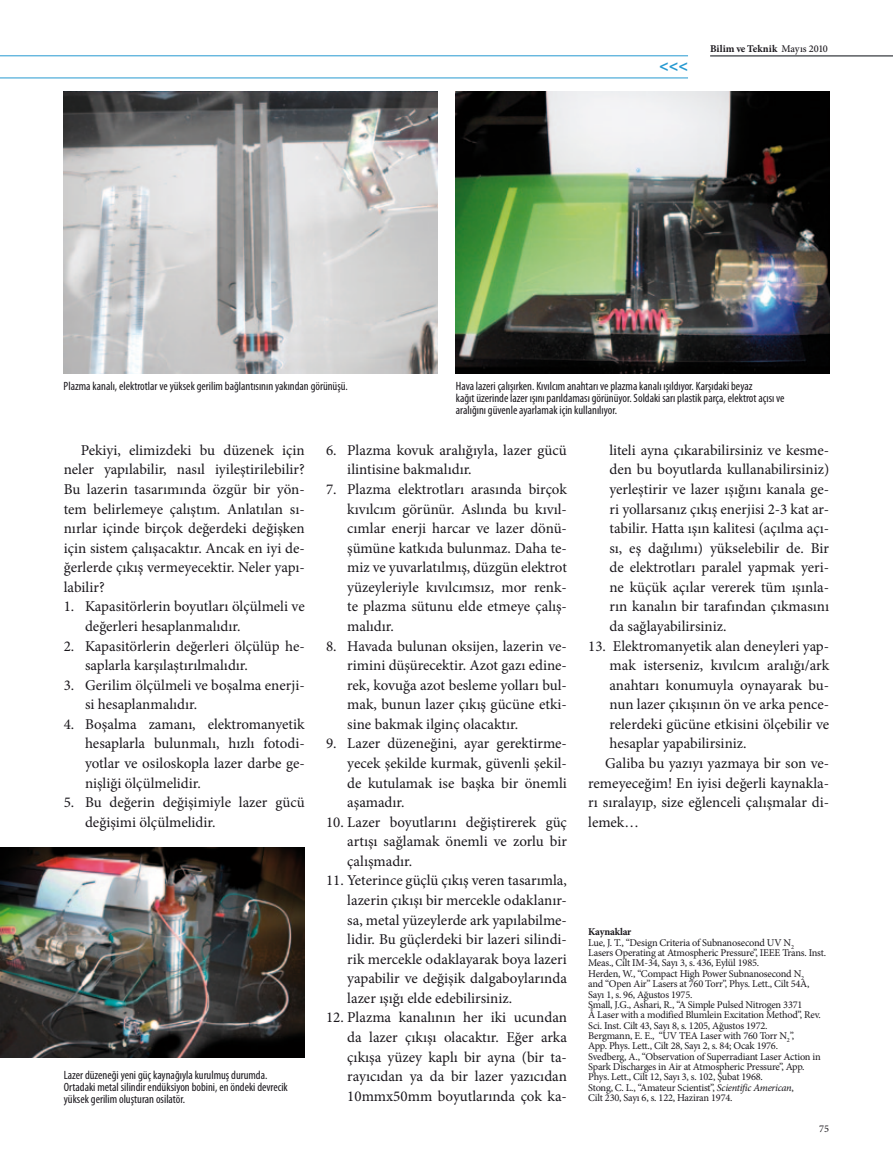
<style>
.page{position:relative;width:893px;height:1170px;background:#fff}
.page>*{position:absolute;margin:0;border:0;box-sizing:border-box;transform-origin:0 0}
.t1{font:700 16.2px "Myriad Pro";color:#2699d1}
.t2{font:15px/19.5px "Minion Pro";color:#1a171c;text-align:justify}
.t3{font:condensed 12px/12px "Myriad Pro";color:#1a171c}
.t4{font:10.35px/10.4px "Minion Pro";letter-spacing:-.02em;color:#1a171c}
.t5{font:700 10.35px "Minion Pro";letter-spacing:.005em;color:#1a171c}
.s1{font-weight:500}
.s2{font-weight:700}
.s3{font-style:italic}
</style>
<div class="page">
<hr style="left:0;top:78px;width:688px;height:1px;background:#2699d1">
<hr style="left:0;top:56px;width:688px;height:1px;background:#2699d1">
<hr style="left:710px;top:56px;width:183px;height:1px;background:#070c12">
<img style="left:64px;top:91px;width:373px;height:282px">
<img style="left:456px;top:91px;width:373px;height:282px">
<img style="left:0;top:847px;width:305px;height:210px">
<p class="t1" style="left:659px;top:55px;width:30px">&lt;&lt;&lt;</p>
<p class="t5" style="left:710px;top:41px;width:119px">Bilim ve Teknik <span class="s1">Mayıs 2010</span></p>
<p class="t3" style="left:64px;top:379px;width:286px">Plazma kanalı, elektrotlar ve yüksek gerilim bağlantısının yakından görünüşü.</p>
<p class="t3" style="left:456px;top:379px;width:330px">Hava lazeri çalışırken. Kıvılcım anahtarı ve plazma kanalı ışıldıyor. Karşıdaki beyaz<br>kağıt üzerinde lazer ışını parıldaması görünüyor. Soldaki sarı plastik parça, elektrot açısı ve aralığını güvenle ayarlamak için kullanılıyor.</p>
<p class="t2" style="left:64px;top:440px;width:242px;text-indent:17px">Pekiyi, elimizdeki bu düzenek için neler yapılabilir, nasıl iyileştirilebilir?<br>Bu lazerin tasarımında özgür bir yön&shy;tem belirlemeye çalıştım. Anlatılan sı&shy;nırlar içinde birçok değerdeki değişken için sistem çalışacaktır. Ancak en iyi de&shy;ğerlerde çıkış vermeyecektir. Neler yapı&shy;labilir?</p>
<p class="t2" style="left:85px;top:597px;width:221px;text-indent:-21px">1. Kapasitörlerin boyutları ölçülmeli ve değerleri hesaplanmalıdır.</p>
<p class="t2" style="left:85px;top:636px;width:221px;text-indent:-21px">2. Kapasitörlerin değerleri ölçülüp he&shy;saplarla karşılaştırılmalıdır.</p>
<p class="t2" style="left:85px;top:675px;width:221px;text-indent:-21px">3. Gerilim ölçülmeli ve boşalma enerji&shy;si hesaplanmalıdır.</p>
<p class="t2" style="left:85px;top:714px;width:221px;text-indent:-21px">4. Boşalma zamanı, elektromanyetik hesaplarla bulunmalı, hızlı fotodi&shy;yotlar ve osiloskopla lazer darbe ge&shy;nişliği ölçülmelidir.</p>
<p class="t2" style="left:85px;top:792px;width:221px;text-indent:-21px">5. Bu değerin değişimiyle lazer gücü değişimi ölçülmelidir.</p>
<p class="t3" style="left:64px;top:1068px;width:226px">Lazer düzeneği yeni güç kaynağıyla kurulmuş durumda.<br>Ortadaki metal silindir endüksiyon bobini, en öndeki devrecik yüksek gerilim oluşturan osilatör.</p>
<p class="t2" style="left:347px;top:440px;width:221px;text-indent:-21px">6. Plazma kovuk aralığıyla, lazer gücü ilintisine bakmalıdır.</p>
<p class="t2" style="left:347px;top:479px;width:221px;text-indent:-21px">7. Plazma elektrotları arasında birçok kıvılcım görünür. Aslında bu kıvıl&shy;cımlar enerji harcar ve lazer dönü&shy;şümüne katkıda bulunmaz. Daha te&shy;miz ve yuvarlatılmış, düzgün elektrot yüzeyleriyle kıvılcımsız, mor renk&shy;te plazma sütunu elde etmeye çalış&shy;malıdır.</p>
<p class="t2" style="left:347px;top:636px;width:221px;text-indent:-21px">8. Havada bulunan oksijen, lazerin ve&shy;rimini düşürecektir. Azot gazı edine&shy;rek, kovuğa azot besleme yolları bul&shy;mak, bunun lazer çıkış gücüne etki&shy;sine bakmak ilginç olacaktır.</p>
<p class="t2" style="left:347px;top:733px;width:221px;text-indent:-21px">9. Lazer düzeneğini, ayar gerektirme&shy;yecek şekilde kurmak, güvenli şekil&shy;de kutulamak ise başka bir önemli aşamadır.</p>
<p class="t2" style="left:347px;top:812px;width:221px;text-indent:-21px">10. Lazer boyutlarını değiştirerek güç artışı sağlamak önemli ve zorlu bir çalışmadır.</p>
<p class="t2" style="left:347px;top:870px;width:221px;text-indent:-21px">11. Yeterince güçlü çıkış veren tasarımla, lazerin çıkışı bir mercekle odaklanır&shy;sa, metal yüzeylerde ark yapılabilme&shy;lidir. Bu güçlerdeki bir lazeri silindi&shy;rik mercekle odaklayarak boya lazeri yapabilir ve değişik dalgaboylarında lazer ışığı elde edebilirsiniz.</p>
<p class="t2" style="left:347px;top:1007px;width:221px;text-indent:-21px">12. Plazma kanalının her iki ucundan da lazer çıkışı olacaktır. Eğer arka çıkışa yüzey kaplı bir ayna (bir ta&shy;rayıcıdan ya da bir lazer yazıcıdan 10mmx50mm boyutlarında çok ka-</p>
<p class="t2" style="left:609px;top:440px;width:221px">liteli ayna çıkarabilirsiniz ve kesme&shy;den bu boyutlarda kullanabilirsiniz) yerleştirir ve lazer ışığını kanala ge&shy;ri yollarsanız çıkış enerjisi 2-3 kat ar&shy;tabilir. Hatta ışın kalitesi (açılma açı&shy;sı, eş dağılımı) yükselebilir de. Bir de elektrotları paralel yapmak yeri&shy;ne küçük açılar vererek tüm ışınla&shy;rın kanalın bir tarafından çıkmasını da sağlayabilirsiniz.</p>
<p class="t2" style="left:588px;top:636px;width:242px">13. Elektromanyetik alan deneyleri yap-</p>
<p class="t2" style="left:609px;top:655px;width:221px">mak isterseniz, kıvılcım aralığı/ark</p>
<p class="t2" style="left:609px;top:675px;width:221px">anahtarı konumuyla oynayarak bu-</p>
<p class="t2" style="left:609px;top:694px;width:221px">nun lazer çıkışının ön ve arka pence-</p>
<p class="t2" style="left:609px;top:714px;width:221px">relerdeki gücüne etkisini ölçebilir ve</p>
<p class="t2" style="left:609px;top:734px;width:139px">hesaplar yapabilirsiniz.</p>
<p class="t2" style="left:605px;top:753px;width:225px">Galiba bu yazıyı yazmaya bir son ve-</p>
<p class="t2" style="left:588px;top:773px;width:242px">remeyeceğim! En iyisi değerli kaynakla-</p>
<p class="t2" style="left:588px;top:792px;width:242px">rı sıralayıp, size eğlenceli çalışmalar di-</p>
<p class="t2" style="left:588px;top:812px;width:52px">lemek…</p>
<p class="t4" style="left:588px;top:926px;width:239px"><span class="s2">Kaynaklar<br></span>Lue, J. T., “Design Criteria of Subnanosecond UV N<sub>2<br></sub>Lasers Operating at Atmospheric Pressure”, IEEE Trans. Inst.<br>Meas., Cilt IM-34, Sayı 3, s. 436, Eylül 1985.<br>Herden, W., “Compact High Power Subnanosecond N<sub>2<br></sub>and “Open Air” Lasers at 760 Torr”, Phys. Lett., Cilt 54A, Sayı 1, s. 96, Ağustos 1975.<br>Small, J.G., Ashari, R., “A Simple Pulsed Nitrogen 3371</p>
<p class="t4" style="left:588px;top:1009px;width:234px;text-indent:9px">Laser with a modified Blumlein Excitation Method”, Rev.<br>Sci. Inst. Cilt 43, Sayı 8, s. 1205, Ağustos 1972.<br>Bergmann, E. E., “UV TEA Laser with 760 Torr N<sub>2</sub>”,<br>App. Phys. Lett., Cilt 28, Sayı 2, s. 84; Ocak 1976.<br>Svedberg, A., “Observation of Superradiant Laser Action in Spark Discharges in Air at Atmospheric Pressure”, App.<br>Phys. Lett., Cilt 12, Sayı 3, s. 102, Şubat 1968.<br>Stong, C. L., “Amateur Scientist”, <span class="s3">Scientific American</span>,<br>Cilt 230, Sayı 6, s. 122, Haziran 1974.</p>
<p class="t4" style="left:819px;top:1123px;width:11px">75</p>
</div>
